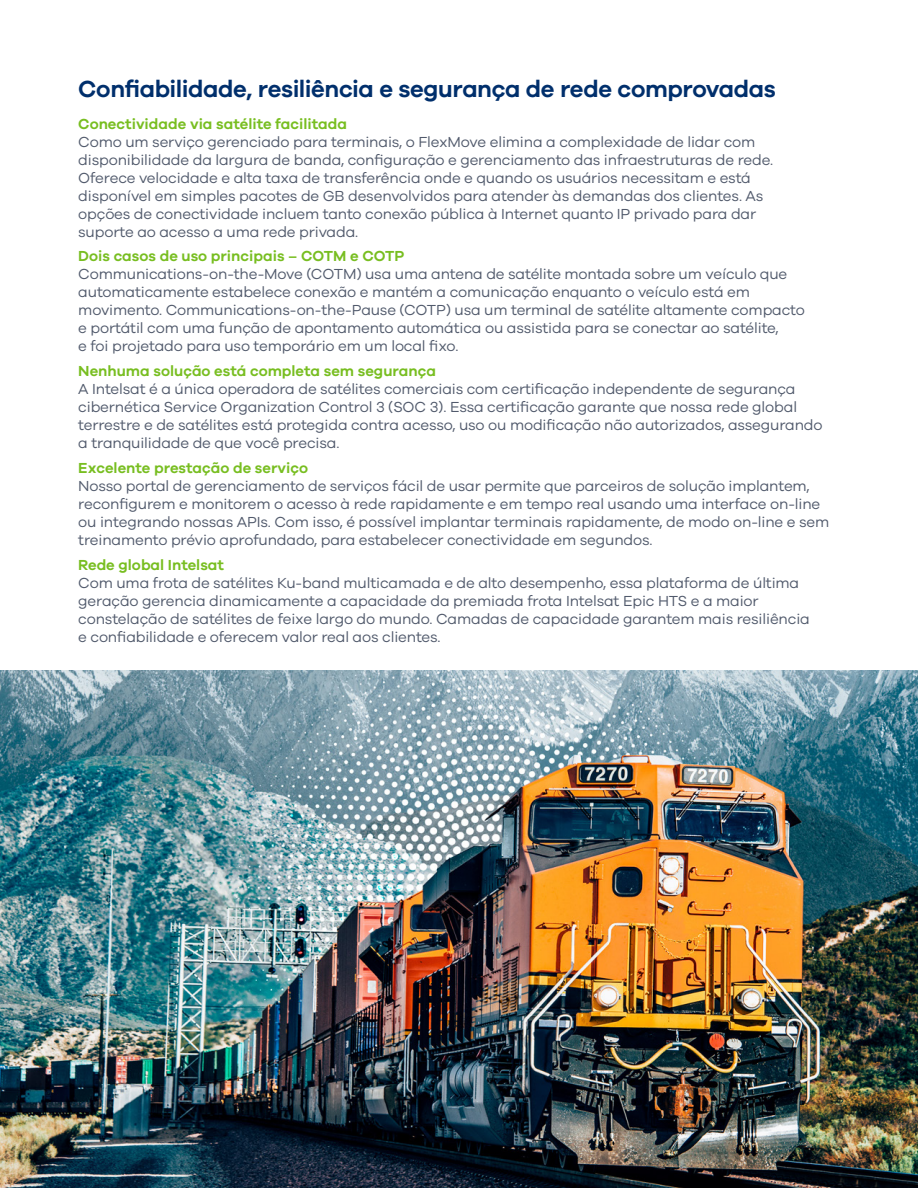
<style>
.page{position:relative;width:918px;height:1188px;background:#fff}
.page>*{position:absolute;margin:0;border:0;box-sizing:border-box;transform-origin:0 0}
.t1{font:600 24px "Galano Grotesque";letter-spacing:-.015em;color:#002f6c}
.t2{font:15px/18px "Galano Grotesque";letter-spacing:-.01em;color:#515a6c}
.t3{font:600 15px "Galano Grotesque";color:#78be21}
</style>
<div class="page">
<img style="left:0;top:671px;width:918px;height:517px">
<h1 class="t1" style="left:78px;top:79px;width:699px">Confiabilidade, resiliência e segurança de rede comprovadas</h1>
<p class="t3" style="left:78px;top:117px;width:270px">Conectividade via satélite facilitada</p>
<p class="t2" style="left:78px;top:133px;width:696px">Como um serviço gerenciado para terminais, o FlexMove elimina a complexidade de lidar com disponibilidade da largura de banda, configuração e gerenciamento das infraestruturas de rede.<br>Oferece velocidade e alta taxa de transferência onde e quando os usuários necessitam e está disponível em simples pacotes de GB desenvolvidos para atender às demandas dos clientes. As opções de conectividade incluem tanto conexão pública à Internet quanto IP privado para dar suporte ao acesso a uma rede privada.</p>
<p class="t3" style="left:78px;top:250px;width:328px">Dois casos de uso principais – COTM e COTP</p>
<p class="t2" style="left:78px;top:266px;width:728px">Communications-on-the-Move (COTM) usa uma antena de satélite montada sobre um veículo que automaticamente estabelece conexão e mantém a comunicação enquanto o veículo está em movimento. Communications-on-the-Pause (COTP) usa um terminal de satélite altamente compacto e portátil com uma função de apontamento automática ou assistida para se conectar ao satélite,<br>e foi projetado para uso temporário em um local fixo.</p>
<p class="t3" style="left:78px;top:365px;width:359px">Nenhuma solução está completa sem segurança</p>
<p class="t2" style="left:78px;top:381px;width:746px">A Intelsat é a única operadora de satélites comerciais com certificação independente de segurança cibernética Service Organization Control 3 (SOC 3). Essa certificação garante que nossa rede global terrestre e de satélites está protegida contra acesso, uso ou modificação não autorizados, assegurando a tranquilidade de que você precisa.</p>
<p class="t3" style="left:78px;top:462px;width:231px">Excelente prestação de serviço</p>
<p class="t2" style="left:78px;top:478px;width:752px">Nosso portal de gerenciamento de serviços fácil de usar permite que parceiros de solução implantem, reconfigurem e monitorem o acesso à rede rapidamente e em tempo real usando uma interface on-line ou integrando nossas APIs. Com isso, é possível implantar terminais rapidamente, de modo on-line e sem treinamento prévio aprofundado, para estabelecer conectividade em segundos.</p>
<p class="t3" style="left:78px;top:558px;width:147px">Rede global Intelsat</p>
<p class="t2" style="left:78px;top:574px;width:733px">Com uma frota de satélites Ku-band multicamada e de alto desempenho, essa plataforma de última geração gerencia dinamicamente a capacidade da premiada frota Intelsat Epic HTS e a maior constelação de satélites de feixe largo do mundo. Camadas de capacidade garantem mais resiliência e confiabilidade e oferecem valor real aos clientes.</p>
</div>
